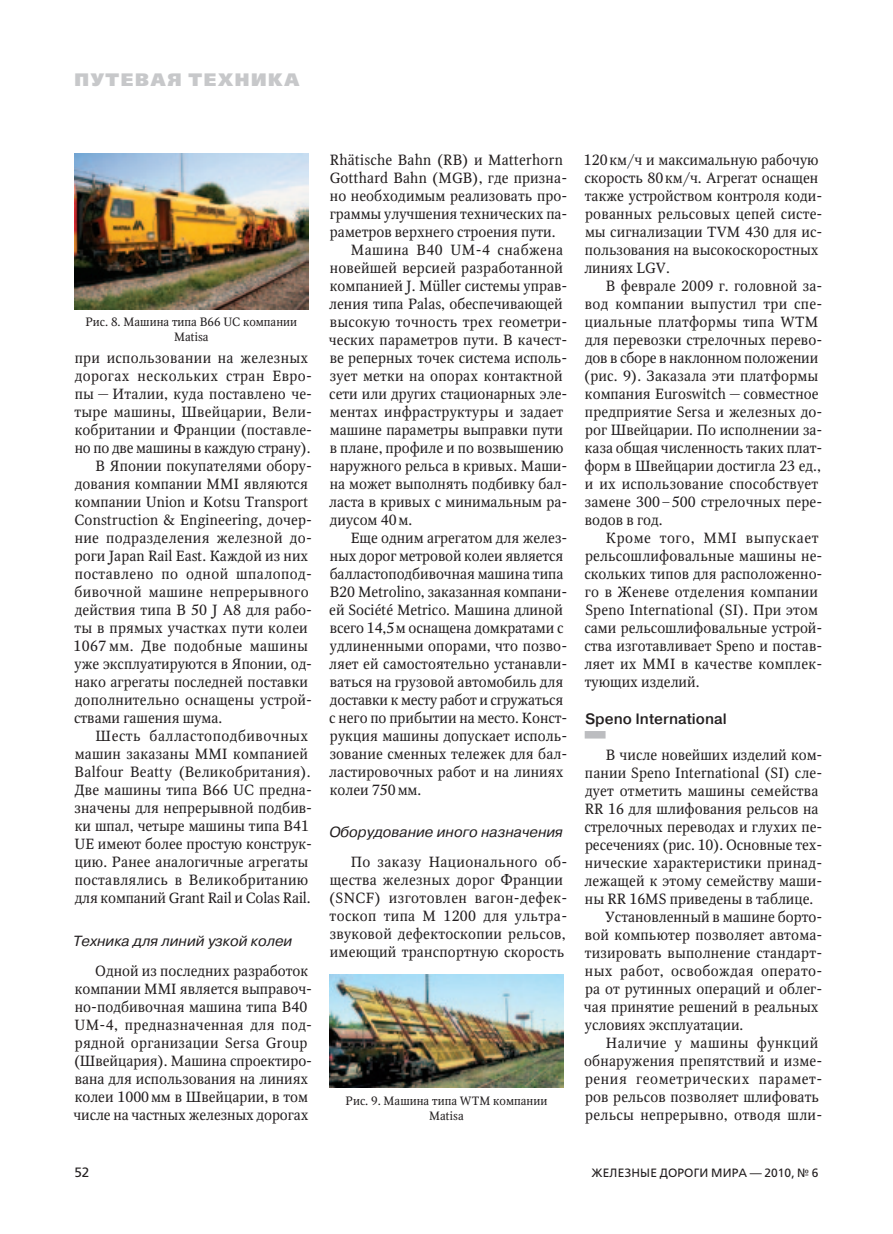
<style>
.page{position:relative;width:893px;height:1234px;background:#fff}
.page>*{position:absolute;margin:0;border:0;box-sizing:border-box;transform-origin:0 0}
.t1{font:800 18px "Free Set";letter-spacing:.09em;color:#c7c8ca}
.t2{font:500 15px "Pragmatica";color:#231f20}
.t3{font:14.7px/18px "Octava";letter-spacing:.005em;color:#231f20}
.t4{font:14.7px "Octava";letter-spacing:.025em;color:#231f20}
.t5{font:14.7px "Octava";letter-spacing:.03em;color:#231f20}
.t6{font:italic 14.7px "Pragmatica";color:#231f20}
.t7{font:14.7px "Octava";letter-spacing:.04em;color:#231f20}
.t8{font:14.7px "Octava";letter-spacing:.035em;color:#231f20}
.t9{font:13.5px "Free Set";color:#231f20}
.t10{font:12px/15px "Octava";color:#231f20;text-align:center}
.t11{font:12px "Free Set";letter-spacing:.01em;color:#231f20}
</style>
<div class="page">
<div style="left:585px;top:730px;width:21px;height:8px;background:#bcbdc0"></div>
<img style="left:74px;top:153px;width:234px;height:156px">
<img style="left:330px;top:974px;width:233px;height:113px">
<p class="t1" style="left:74px;top:68px;width:226px">Путевая техника</p>
<p class="t10" style="left:86px;top:314px;width:213px">Рис. 8. Машина типа B66 UC компании<br>Matisa</p>
<p class="t3" style="left:75px;top:349px;width:235px">при использовании на железных</p>
<p class="t5" style="left:75px;top:367px;width:239px">дорогах нескольких стран Евро-</p>
<p class="t3" style="left:75px;top:385px;width:239px">пы — Италии, куда поставлено че-</p>
<p class="t3" style="left:74px;top:403px;width:239px">тыре машины, Швейцарии, Вели-</p>
<p class="t3" style="left:75px;top:421px;width:239px">кобритании и Франции (поставле-</p>
<p class="t3" style="left:75px;top:439px;width:237px">но по две машины в каждую страну).</p>
<p class="t3" style="left:96px;top:457px;width:218px">В Японии покупателями обору-</p>
<p class="t3" style="left:75px;top:475px;width:235px">дования компании MMI являются</p>
<p class="t3" style="left:75px;top:493px;width:235px">компании Union и Kotsu Transport</p>
<p class="t3" style="left:75px;top:511px;width:239px">Construction &amp; Engineering, дочер-</p>
<p class="t4" style="left:75px;top:529px;width:239px">ние подразделения железной до-</p>
<p class="t3" style="left:75px;top:547px;width:235px">роги Japan Rail East. Каждой из них</p>
<p class="t5" style="left:75px;top:565px;width:239px">поставлено по одной шпалопод-</p>
<p class="t4" style="left:75px;top:583px;width:236px">бивочной машине непрерывного</p>
<p class="t3" style="left:75px;top:601px;width:239px">действия типа B 50 J A8 для рабо-</p>
<p class="t3" style="left:74px;top:619px;width:235px">ты в прямых участках пути колеи</p>
<p class="t4" style="left:74px;top:637px;width:236px">1067 мм. Две подобные машины</p>
<p class="t3" style="left:75px;top:655px;width:239px">уже эксплуатируются в Японии, од-</p>
<p class="t3" style="left:75px;top:673px;width:235px">нако агрегаты последней поставки</p>
<p class="t3" style="left:75px;top:691px;width:239px">дополнительно оснащены устрой-</p>
<p class="t3" style="left:74px;top:709px;width:150px">ствами гашения шума.</p>
<p class="t8" style="left:96px;top:727px;width:214px">Шесть балластоподбивочных</p>
<p class="t3" style="left:75px;top:745px;width:235px">машин заказаны MMI компанией</p>
<p class="t3" style="left:75px;top:763px;width:238px">Balfour Beatty (Великобритания).</p>
<p class="t3" style="left:75px;top:781px;width:239px">Две машины типа B66 UC предна-</p>
<p class="t3" style="left:75px;top:799px;width:239px">значены для непрерывной подбив-</p>
<p class="t3" style="left:75px;top:817px;width:236px">ки шпал, четыре машины типа B41</p>
<p class="t3" style="left:75px;top:835px;width:239px">UE имеют более простую конструк-</p>
<p class="t3" style="left:75px;top:853px;width:235px">цию. Ранее аналогичные агрегаты</p>
<p class="t3" style="left:75px;top:871px;width:235px">поставлялись в Великобританию</p>
<p class="t3" style="left:75px;top:889px;width:237px">для компаний Grant Rail и Colas Rail.</p>
<p class="t6" style="left:73px;top:931px;width:221px">Техника для линий узкой колеи</p>
<p class="t3" style="left:74px;top:961px;width:240px;text-indent:22px">Одной из последних разработок компании MMI является выправоч&shy;но-подбивочная машина типа B40<br>UM-4, предназначенная для под&shy;рядной организации Sersa Group (Швейцария). Машина спроектиро&shy;вана для использования на линиях колеи 1000мм в Швейцарии, в том числе на частных железных дорогах</p>
<p class="t3" style="left:330px;top:151px;width:235px">Rhätische Bahn (RB) и Matterhorn</p>
<p class="t3" style="left:330px;top:169px;width:239px">Gotthard Bahn (MGB), где призна-</p>
<p class="t3" style="left:330px;top:187px;width:239px">но необходимым реализовать про-</p>
<p class="t3" style="left:330px;top:205px;width:239px">граммы улучшения технических па-</p>
<p class="t3" style="left:330px;top:223px;width:227px">раметров верхнего строения пути.</p>
<p class="t5" style="left:351px;top:241px;width:214px">Машина B40 UM-4 снабжена</p>
<p class="t3" style="left:330px;top:259px;width:235px">новейшей версией разработанной</p>
<p class="t3" style="left:330px;top:277px;width:239px">компанией J. Müller системы управ-</p>
<p class="t3" style="left:329px;top:294px;width:235px">ления типа Palas, обеспечивающей</p>
<p class="t3" style="left:330px;top:312px;width:239px">высокую точность трех геометри-</p>
<p class="t3" style="left:329px;top:330px;width:240px">ческих параметров пути. В качест-</p>
<p class="t3" style="left:330px;top:348px;width:239px">ве реперных точек система исполь-</p>
<p class="t3" style="left:330px;top:366px;width:235px">зует метки на опорах контактной</p>
<p class="t3" style="left:329px;top:384px;width:240px">сети или других стационарных эле-</p>
<p class="t3" style="left:330px;top:402px;width:235px">ментах инфраструктуры и задает</p>
<p class="t3" style="left:330px;top:420px;width:235px">машине параметры выправки пути</p>
<p class="t3" style="left:330px;top:438px;width:235px">в плане, профиле и по возвышению</p>
<p class="t3" style="left:330px;top:456px;width:239px">наружного рельса в кривых. Маши-</p>
<p class="t3" style="left:330px;top:474px;width:239px">на может выполнять подбивку бал-</p>
<p class="t3" style="left:329px;top:492px;width:240px">ласта в кривых с минимальным ра-</p>
<p class="t3" style="left:330px;top:510px;width:84px">диусом 40м.</p>
<p class="t3" style="left:351px;top:528px;width:218px">Еще одним агрегатом для желез-</p>
<p class="t3" style="left:330px;top:546px;width:235px">ных дорог метровой колеи является</p>
<p class="t3" style="left:330px;top:564px;width:235px">балластоподбивочная машина типа</p>
<p class="t3" style="left:330px;top:582px;width:239px">B20 Metrolino, заказанная компани-</p>
<p class="t3" style="left:329px;top:600px;width:235px">ей Société Metrico. Машина длиной</p>
<p class="t3" style="left:330px;top:618px;width:235px">всего 14,5м оснащена домкратами с</p>
<p class="t3" style="left:330px;top:636px;width:239px">удлиненными опорами, что позво-</p>
<p class="t3" style="left:329px;top:654px;width:240px">ляет ей самостоятельно устанавли-</p>
<p class="t3" style="left:330px;top:672px;width:235px">ваться на грузовой автомобиль для</p>
<p class="t3" style="left:330px;top:690px;width:235px">доставки к месту работ и сгружаться</p>
<p class="t3" style="left:329px;top:708px;width:240px">с него по прибытии на место. Конст-</p>
<p class="t3" style="left:330px;top:726px;width:239px">рукция машины допускает исполь-</p>
<p class="t3" style="left:330px;top:744px;width:239px">зование сменных тележек для бал-</p>
<p class="t3" style="left:329px;top:762px;width:236px">ластировочных работ и на линиях</p>
<p class="t3" style="left:330px;top:780px;width:93px">колеи 750мм.</p>
<p class="t6" style="left:329px;top:822px;width:235px">Оборудование иного назначения</p>
<p class="t3" style="left:329px;top:852px;width:240px;text-indent:22px">По заказу Национального об&shy;щества железных дорог Франции (SNCF) изготовлен вагон-дефек&shy;тоскоп типа М 1200 для ультра&shy;звуковой дефектоскопии рельсов, имеющий транспортную скорость</p>
<p class="t10" style="left:346px;top:1092px;width:203px">Рис. 9. Машина типа WTM компании<br>Matisa</p>
<p class="t3" style="left:584px;top:151px;width:240px">120км/ч и максимальную рабочую скорость 80км/ч. Агрегат оснащен также устройством контроля коди&shy;рованных рельсовых цепей систе&shy;мы сигнализации TVM 430 для ис&shy;пользования на высокоскоростных линиях LGV.</p>
<p class="t3" style="left:584px;top:277px;width:240px;text-indent:22px">В феврале 2009 г. головной за&shy;вод компании выпустил три спе&shy;циальные платформы типа WTM для перевозки стрелочных перево&shy;дов в сборе в наклонном положении (рис. 9). Заказала эти платформы компания Euroswitch — совместное предприятие Sersa и железных до&shy;рог Швейцарии. По исполнении за&shy;каза общая численность таких плат&shy;форм в Швейцарии достигла 23 ед., и их использование способствует замене 300–500 стрелочных пере&shy;водов в год.</p>
<p class="t3" style="left:584px;top:529px;width:240px;text-indent:22px">Кроме того, MMI выпускает рельсошлифовальные машины не&shy;скольких типов для расположенно&shy;го в Женеве отделения компании<br>Speno International (SI). При этом сами рельсошлифовальные устрой&shy;ства изготавливает Speno и постав&shy;ляет их MMI в качестве комплек&shy;тующих изделий.</p>
<p class="t2" style="left:585px;top:708px;width:143px">Speno International</p>
<p class="t3" style="left:606px;top:745px;width:218px">В числе новейших изделий ком-</p>
<p class="t3" style="left:585px;top:763px;width:239px">пании Speno International (SI) сле-</p>
<p class="t3" style="left:585px;top:781px;width:235px">дует отметить машины семейства</p>
<p class="t3" style="left:585px;top:799px;width:235px">RR 16 для шлифования рельсов на</p>
<p class="t3" style="left:584px;top:817px;width:240px">стрелочных переводах и глухих пе-</p>
<p class="t3" style="left:585px;top:835px;width:239px">ресечениях (рис. 10). Основные тех-</p>
<p class="t3" style="left:585px;top:853px;width:239px">нические характеристики принад-</p>
<p class="t3" style="left:584px;top:871px;width:240px">лежащей к этому семейству маши-</p>
<p class="t3" style="left:585px;top:889px;width:230px">ны RR 16MS приведены в таблице.</p>
<p class="t3" style="left:605px;top:907px;width:219px">Установленный в машине борто-</p>
<p class="t3" style="left:585px;top:925px;width:239px">вой компьютер позволяет автома-</p>
<p class="t3" style="left:585px;top:943px;width:239px">тизировать выполнение стандарт-</p>
<p class="t4" style="left:585px;top:961px;width:239px">ных работ, освобождая операто-</p>
<p class="t3" style="left:585px;top:979px;width:239px">ра от рутинных операций и облег-</p>
<p class="t3" style="left:584px;top:997px;width:236px">чая принятие решений в реальных</p>
<p class="t3" style="left:585px;top:1015px;width:160px">условиях эксплуатации.</p>
<p class="t5" style="left:606px;top:1033px;width:214px">Наличие у машины функций</p>
<p class="t3" style="left:584px;top:1051px;width:240px">обнаружения препятствий и изме-</p>
<p class="t7" style="left:585px;top:1069px;width:239px">рения геометрических парамет-</p>
<p class="t3" style="left:585px;top:1087px;width:236px">ров рельсов позволяет шлифовать</p>
<p class="t3" style="left:585px;top:1105px;width:239px">рельсы непрерывно, отводя шли-</p>
<p class="t9" style="left:74px;top:1163px;width:17px">52</p>
<p class="t11" style="left:591px;top:1165px;width:229px">Железные дороги мира — 2010, № 6</p>
</div>
